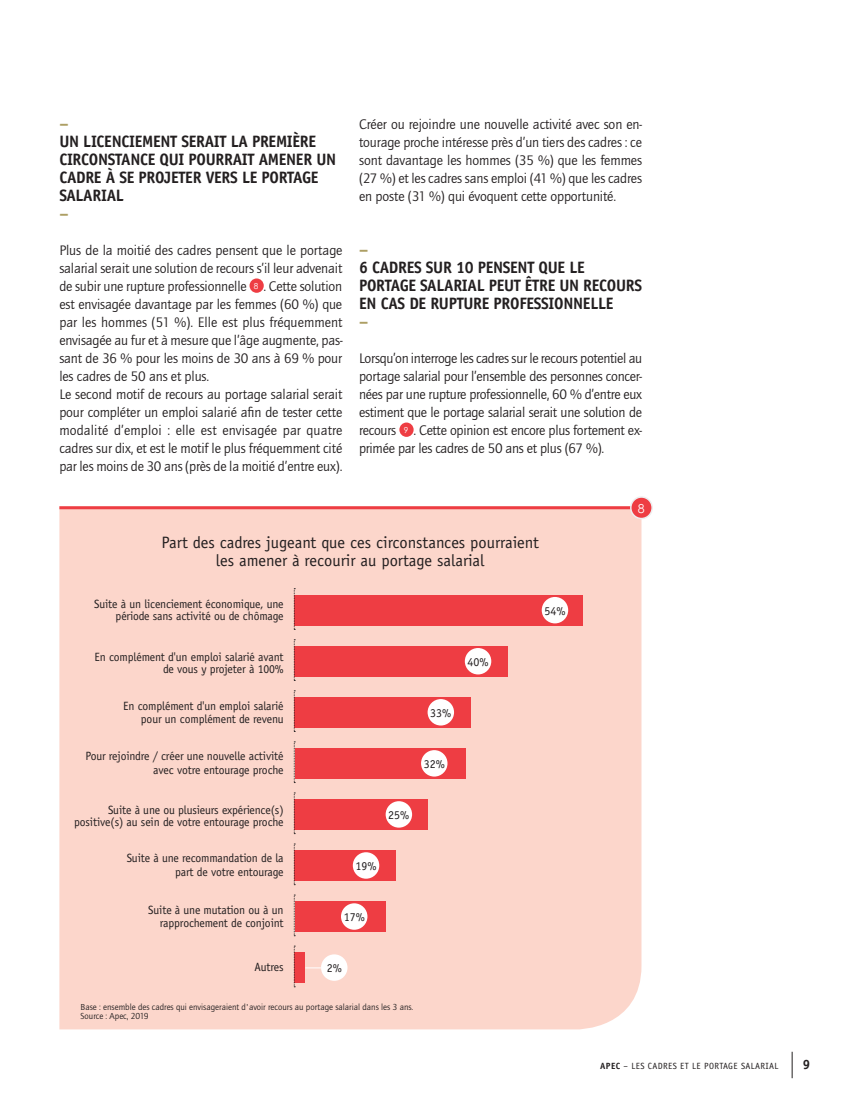
<style>
.page{position:relative;width:851px;height:1106px;background:#fff}
.page>*{position:absolute;margin:0;border:0;box-sizing:border-box;transform-origin:0 0}
.t1{font:700 16.5px/18px "Officina Sans";letter-spacing:-.02em;color:#231f20}
.t2{font:16.5px/18px "Officina Sans";color:#231f20;text-align:center}
.t3{font:700 16.5px "Officina Sans";color:#ad9f64}
.t4{font:14.25px/18px "Quay Itc T";letter-spacing:-.01em;color:#231f20;text-align:justify}
.t5{font:700 13.5px "Officina Sans";color:#231f20}
.t6{font:12.3px "Century Gothic";color:#fff}
.t7{font:12px/13.5px "Officina Sans";letter-spacing:-.01em;color:#231f20;text-align:right}
.t8{font:9px/9px "Quay Itc T";color:#231f20}
.t9{font:9px "Officina Sans";letter-spacing:.04em;color:#231f20}
.s1{font-family:"Century Gothic";font-size:8.25px;color:#fff}
.s2{font-weight:700}
</style>
<div class="page">
<svg style="left:791px;top:1051px;width:1px;height:27px"></svg>
<div style="left:249px;top:278px;width:15px;height:15px;background:#ee3d43;border-radius:50%"></div>
<div style="left:399px;top:422px;width:14px;height:15px;background:#ee3d43;border-radius:50%"></div>
<div style="left:59px;top:509px;width:582px;height:520px;background:#fcd6cb"></div>
<hr style="left:59px;top:506px;width:582px;height:3px;background:#ee3d43">
<div style="left:630px;top:497px;width:22px;height:21px;background:#ee3d43;border-radius:50%"></div>
<div style="left:630px;top:496px;width:22px;height:23px;border:2px solid #eeeeef;border-radius:50%"></div>
<div style="left:294px;top:595px;width:289px;height:30px;background:#ee3d43"></div>
<svg style="left:294px;top:588px;width:1px;height:42px"></svg>
<div style="left:541px;top:597px;width:27px;height:26px;background:#fff;border-radius:50%"></div>
<div style="left:294px;top:646px;width:214px;height:30px;background:#ee3d43"></div>
<svg style="left:294px;top:639px;width:1px;height:42px"></svg>
<div style="left:465px;top:648px;width:26px;height:26px;background:#fff;border-radius:50%"></div>
<div style="left:294px;top:697px;width:176px;height:30px;background:#ee3d43"></div>
<svg style="left:294px;top:690px;width:1px;height:42px"></svg>
<div style="left:427px;top:699px;width:27px;height:26px;background:#fff;border-radius:50%"></div>
<div style="left:294px;top:748px;width:171px;height:30px;background:#ee3d43"></div>
<svg style="left:294px;top:741px;width:1px;height:42px"></svg>
<div style="left:421px;top:750px;width:26px;height:26px;background:#fff;border-radius:50%"></div>
<div style="left:294px;top:799px;width:134px;height:30px;background:#ee3d43"></div>
<svg style="left:294px;top:792px;width:1px;height:42px"></svg>
<div style="left:385px;top:801px;width:27px;height:26px;background:#fff;border-radius:50%"></div>
<div style="left:294px;top:850px;width:102px;height:30px;background:#ee3d43"></div>
<svg style="left:294px;top:843px;width:1px;height:42px"></svg>
<div style="left:353px;top:852px;width:26px;height:26px;background:#fff;border-radius:50%"></div>
<div style="left:294px;top:901px;width:91px;height:30px;background:#ee3d43"></div>
<svg style="left:294px;top:894px;width:1px;height:42px"></svg>
<div style="left:341px;top:903px;width:26px;height:26px;background:#fff;border-radius:50%"></div>
<div style="left:294px;top:952px;width:11px;height:31px;background:#ee3d43"></div>
<svg style="left:294px;top:945px;width:1px;height:42px"></svg>
<div style="left:321px;top:954px;width:26px;height:26px;background:#fff;border-radius:50%"></div>
<svg style="left:305px;top:967px;width:16px;height:1px"></svg>
<p class="t3" style="left:59px;top:113px;width:11px">–</p>
<p class="t1" style="left:59px;top:132px;width:278px">UN LICENCIEMENT SERAIT LA PREMIÈRE<br>CIRCONSTANCE QUI POURRAIT AMENER UN<br>CADRE À SE PROJETER VERS LE PORTAGE<br>SALARIAL</p>
<p class="t3" style="left:59px;top:203px;width:11px">–</p>
<p class="t4" style="left:59px;top:241px;width:285px;text-align:left">Plus de la moitié des cadres pensent que le portage salarial serait une solution de recours s’il leur advenait de subir une rupture professionnelle <span class="s1">8</span> . Cette solution est envisagée davantage par les femmes (60 %) que par les hommes (51 %). Elle est plus fréquemment envisagée au fur et à mesure que l’âge augmente, pas&shy;sant de 36 % pour les moins de 30 ans à 69 % pour les cadres de 50 ans et plus.<br>Le second motif de recours au portage salarial serait pour compléter un emploi salarié afin de tester cette modalité d’emploi : elle est envisagée par quatre cadres sur dix, et est le motif le plus fréquemment cité par les moins de 30 ans (près de la moitié d’entre eux).</p>
<p class="t4" style="left:359px;top:115px;width:284px">Créer ou rejoindre une nouvelle activité avec son en&shy;tourage proche intéresse près d’un tiers des cadres : ce sont davantage les hommes (35 %) que les femmes (27 %) et les cadres sans emploi (41 %) que les cadres en poste (31 %) qui évoquent cette opportunité.</p>
<p class="t3" style="left:359px;top:239px;width:11px">–</p>
<p class="t1" style="left:359px;top:258px;width:284px">6 CADRES SUR 10 PENSENT QUE LE<br>PORTAGE SALARIAL PEUT ÊTRE UN RECOURS<br>EN CAS DE RUPTURE PROFESSIONNELLE</p>
<p class="t3" style="left:359px;top:311px;width:11px">–</p>
<p class="t4" style="left:359px;top:349px;width:285px">Lorsqu’on interroge les cadres sur le recours potentiel au portage salarial pour l’ensemble des personnes concer&shy;nées par une rupture professionnelle, 60 % d’entre eux estiment que le portage salarial serait une solution de recours <span class="s1">9</span> . Cette opinion est encore plus fortement ex&shy;primée par les cadres de 50 ans et plus (67 %).</p>
<p class="t6" style="left:638px;top:500px;width:8px">8</p>
<p class="t2" style="left:162px;top:533px;width:378px">Part des cadres jugeant que ces circonstances pourraient les amener à recourir au portage salarial</p>
<p class="t7" style="left:94px;top:597px;width:191px;line-height:12px">Suite à un licenciement économique, une période sans activité ou de chômage</p>
<p class="t7" style="left:544px;top:604px;width:23px">54%</p>
<p class="t7" style="left:94px;top:651px;width:190px;line-height:12px">En complément d'un emploi salarié avant de vous y projeter à 100%</p>
<p class="t7" style="left:467px;top:655px;width:23px">40%</p>
<p class="t7" style="left:123px;top:699px;width:162px">En complément d'un emploi salarié pour un complément de revenu</p>
<p class="t7" style="left:430px;top:706px;width:23px">33%</p>
<p class="t7" style="left:85px;top:749px;width:200px">Pour rejoindre / créer une nouvelle activité avec votre entourage proche</p>
<p class="t7" style="left:423px;top:757px;width:23px">32%</p>
<p class="t7" style="left:74px;top:804px;width:211px;line-height:12px">Suite à une ou plusieurs expérience(s) positive(s) au sein de votre entourage proche</p>
<p class="t7" style="left:388px;top:808px;width:23px">25%</p>
<p class="t7" style="left:127px;top:851px;width:158px">Suite à une recommandation de la part de votre entourage</p>
<p class="t7" style="left:355px;top:859px;width:23px">19%</p>
<p class="t7" style="left:148px;top:902px;width:137px">Suite à une mutation ou à un rapprochement de conjoint</p>
<p class="t7" style="left:343px;top:910px;width:23px">17%</p>
<p class="t7" style="left:254px;top:960px;width:30px">Autres</p>
<p class="t7" style="left:326px;top:961px;width:17px">2%</p>
<p class="t8" style="left:81px;top:1002px;width:334px">Base : ensemble des cadres qui envisageraient d'avoir recours au portage salarial dans les 3 ans.<br>Source : Apec, 2019</p>
<p class="t9" style="left:600px;top:1060px;width:180px"><span class="s2">APEC</span> – LES CADRES ET LE PORTAGE SALARIAL</p>
<p class="t5" style="left:802px;top:1055px;width:9px">9</p>
</div>
